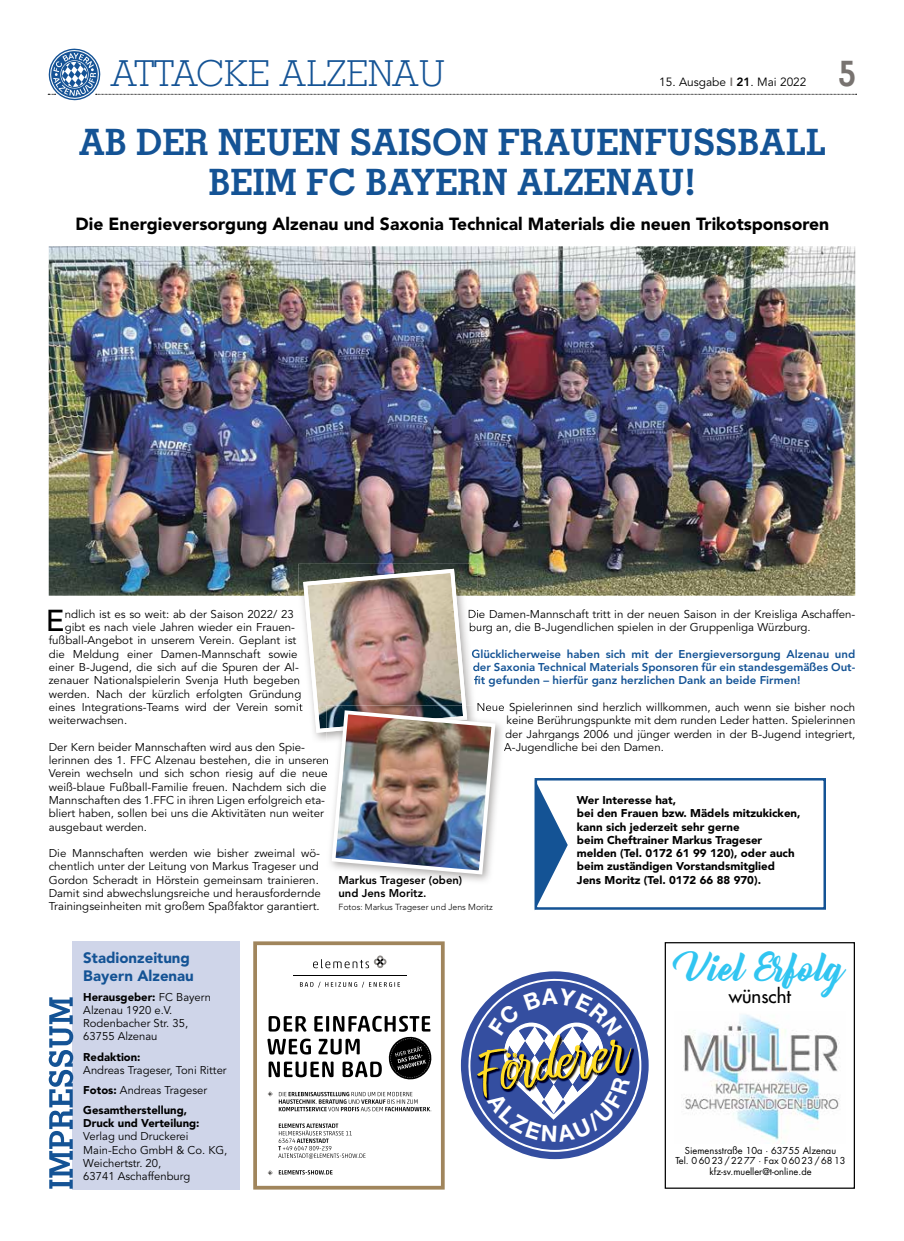
<style>
.page{position:relative;width:904px;height:1241px;background:#fff}
.page>*{position:absolute;margin:0;border:0;box-sizing:border-box;transform-origin:0 0}
.t1{font:700 36.25px/40px "Memphis LT";color:#145395;text-align:center}
.t2{font:300 35.75px "Memphis LT";color:#145395}
.t3{font:700 35.75px "Memphis LT";color:#787370}
.t4{font:34.75px "Bernadette";color:#31c5f1}
.t5{font:500 30px "Avenir LT";color:#000}
.t6{font:500 18.62px "Futura CE";color:#000}
.t7{font:900 17.5px "Avenir LT";color:#000}
.t8{font:900 15px/17.5px "Avenir LT";color:#145395}
.t9{font:11.88px "Avenir LT";color:#000}
.t10{font:11.25px/13.2px "Avenir LT";color:#000}
.t11{font:900 11.25px/13.2px "Avenir LT";color:#000}
.t12{font:800 11.25px/13.2px "Avenir LT";color:#145395;text-align:justify}
.t13{font:800 11.25px/13.1px "Avenir LT";color:#000}
.t14{font:9.38px/10.5px "Futura LT";color:#000;text-align:center}
.t15{font:300 8.75px "Avenir LT";color:#000}
.s1{font-weight:800;color:#787370}
.s2{font-weight:800}
.s3{font-weight:900}
</style>
<div class="page">
<svg style="left:48px;top:48px;width:808px;height:53px"></svg>
<div style="left:253px;top:941px;width:191px;height:248px;border:4px solid #a0855c"></div>
<hr style="left:293px;top:974px;width:113px;height:1px;background:#000">
<svg style="left:313px;top:955px;width:74px;height:13px"></svg>
<svg style="left:300px;top:981px;width:100px;height:6px"></svg>
<svg style="left:268px;top:1091px;width:5px;height:5px"></svg>
<svg style="left:268px;top:1170px;width:5px;height:5px"></svg>
<svg style="left:267px;top:1015px;width:164px;height:64px"></svg>
<svg style="left:279px;top:1091px;width:152px;height:20px"></svg>
<svg style="left:278px;top:1123px;width:87px;height:35px"></svg>
<svg style="left:279px;top:1170px;width:53px;height:4px"></svg>
<div style="left:73px;top:941px;width:167px;height:248px;background:#cfd5e9"></div>
<svg style="left:49px;top:997px;width:24px;height:191px"></svg>
<div style="left:664px;top:941px;width:191px;height:247px;border:1px solid #000"></div>
<img style="left:683px;top:1014px;width:157px;height:129px">
<img style="left:49px;top:246px;width:806px;height:349px">
<img style="left:298px;top:563px;width:179px;height:5px">
<img style="left:424px;top:723px;width:78px;height:158px">
<img style="left:497px;top:705px;width:7px;height:6px">
<img style="left:298px;top:568px;width:199px;height:308px">
<svg style="left:535px;top:780px;width:32px;height:130px"></svg>
<div style="left:534px;top:777px;width:292px;height:132px;border:2px solid #145395"></div>
<svg style="left:461px;top:971px;width:187px;height:187px"></svg>
<h2 class="t2" style="left:110px;top:52px;width:336px">ATTACKE ALZENAU</h2>
<p class="t9" style="left:659px;top:75px;width:149px">15. Ausgabe <span class="s1">I</span> <span class="s2">21</span>. Mai 2022</p>
<h2 class="t3" style="left:838px;top:51px;width:19px">5</h2>
<h1 class="t1" style="left:79px;top:121px;width:749px">AB DER NEUEN SAISON FRAUENFUSSBALL<br>BEIM FC BAYERN ALZENAU!</h1>
<h3 class="t7" style="left:75px;top:213px;width:755px">Die Energieversorgung Alzenau und Saxonia Technical Materials die neuen Trikotsponsoren</h3>
<h3 class="t5" style="left:46px;top:603px;width:20px">E</h3>
<p class="t10" style="left:65px;top:607px;width:231px">ndlich ist es so weit: ab der Saison 2022/ 23</p>
<p class="t10" style="left:65px;top:621px;width:232px">gibt es nach viele Jahren wieder ein Frauen-</p>
<p class="t10" style="left:49px;top:634px;width:249px">fußball-Angebot in unserem Verein. Geplant ist</p>
<p class="t10" style="left:49px;top:647px;width:250px">die Meldung einer Damen-Mannschaft sowie</p>
<p class="t10" style="left:49px;top:660px;width:251px">einer B-Jugend, die sich auf die Spuren der Al-</p>
<p class="t10" style="left:49px;top:674px;width:253px">zenauer Nationalspielerin Svenja Huth begeben</p>
<p class="t10" style="left:49px;top:687px;width:254px">werden. Nach der kürzlich erfolgten Gründung</p>
<p class="t10" style="left:49px;top:700px;width:255px">eines Integrations-Teams wird der Verein somit</p>
<p class="t10" style="left:49px;top:714px;width:80px">weiterwachsen.</p>
<p class="t10" style="left:49px;top:740px;width:282px">Der Kern beider Mannschaften wird aus den Spie&shy;lerinnen des 1. FFC Alzenau bestehen, die in unseren Verein wechseln und sich schon riesig auf die neue weiß-blaue Fußball-Familie freuen. Nachdem sich die Mannschaften des 1.FFC in ihren Ligen erfolgreich eta&shy;bliert haben, sollen bei uns die Aktivitäten nun weiter ausgebaut werden.</p>
<p class="t10" style="left:49px;top:846px;width:273px">Die Mannschaften werden wie bisher zweimal wö&shy;chentlich unter der Leitung von Markus Trageser und Gordon Scheradt in Hörstein gemeinsam trainieren.<br>Damit sind abwechslungsreiche und herausfordernde Trainingseinheiten mit großem Spaßfaktor garantiert.</p>
<p class="t10" style="left:467px;top:607px;width:389px">Die Damen-Mannschaft tritt in der neuen Saison in der Kreisliga Aschaffen&shy;burg an, die B-Jugendlichen spielen in der Gruppenliga Würzburg.</p>
<p class="t12" style="left:471px;top:647px;width:385px">Glücklicherweise haben sich mit der Energieversorgung Alzenau und der Saxonia Technical Materials Sponsoren für ein standesgemäßes Out&shy;fit gefunden – hierfür ganz herzlichen Dank an beide Firmen!</p>
<p class="t10" style="left:504px;top:700px;width:353px;text-align:justify;text-indent:-28px">Neue Spielerinnen sind herzlich willkommen, auch wenn sie bisher noch keine Berührungspunkte mit dem runden Leder hatten. Spielerinnen der Jahrgangs 2006 und jünger werden in der B-Jugend integriert, A-Jugendliche bei den Damen.</p>
<p class="t13" style="left:338px;top:873px;width:125px">Markus Trageser (oben) und Jens Moritz.</p>
<p class="t15" style="left:338px;top:901px;width:156px">Fotos: Markus Trageser und Jens Moritz</p>
<p class="t11" style="left:577px;top:793px;width:225px">Wer Interesse hat,<br>bei den Frauen bzw. Mädels mitzukicken, kann sich jederzeit sehr gerne<br>beim Cheftrainer Markus Trageser melden (Tel. 0172 61 99 120), oder auch beim zuständigen Vorstandsmitglied Jens Moritz (Tel. 0172 66 88 970).</p>
<h3 class="t8" style="left:83px;top:948px;width:112px">Stadionzeitung<br>Bayern Alzenau</h3>
<p class="t10" style="left:83px;top:990px;width:129px"><span class="s3">Herausgeber:</span> FC Bayern<br>Alzenau 1920 e.V.<br>Rodenbacher Str. 35,<br>63755 Alzenau</p>
<p class="t11" style="left:83px;top:1049px;width:59px">Redaktion:</p>
<p class="t10" style="left:83px;top:1059px;width:145px;line-height:20.2px">Andreas Trageser, Toni Ritter<br><span class="s3">Fotos:</span> Andreas Trageser<br><span class="s3">Gesamtherstellung,</span></p>
<p class="t11" style="left:83px;top:1116px;width:118px">Druck und Verteilung:</p>
<p class="t10" style="left:83px;top:1129px;width:146px">Verlag und Druckerei<br>Main-Echo GmbH &amp; Co. KG,<br>Weichertstr. 20,<br>63741 Aschaffenburg</p>
<h3 class="t4" style="left:683px;top:939px;width:170px">Viel Erfolg</h3>
<h3 class="t6" style="left:728px;top:982px;width:64px">wünscht</h3>
<p class="t14" style="left:675px;top:1144px;width:172px">Siemensstraße 10a · 63755 Alzenau<br>Tel. 06023/2277 · Fax 06023/6813 kfz-sv.mueller@t-online.de</p>
</div>
